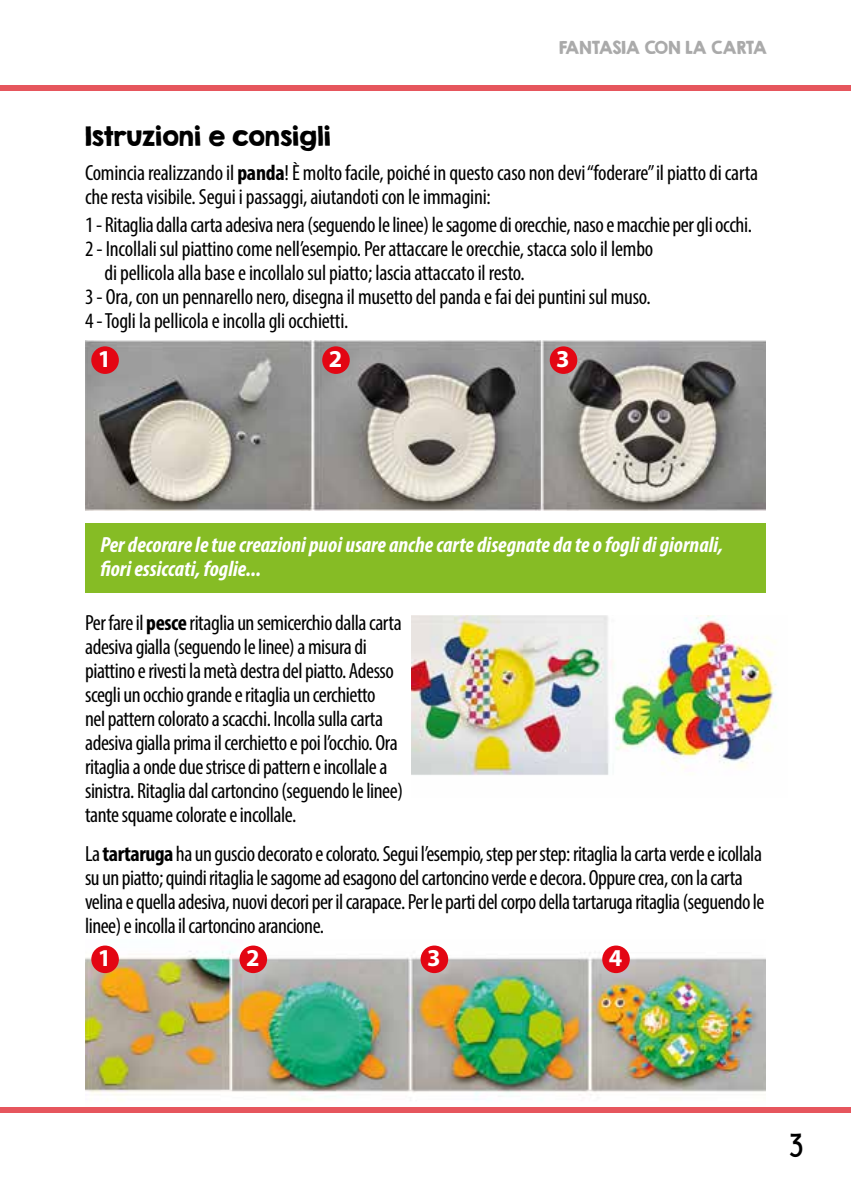
<style>
.page{position:relative;width:851px;height:1191px;background:#fff}
.page>*{position:absolute;margin:0;border:0;box-sizing:border-box;transform-origin:0 0}
.t1{font:700 24.4px "Myriad Pro";color:#fff}
.t2{font:24px "KG Second Chances Solid";color:#000}
.t3{font:24px "KG She Persisted";color:#000}
.t4{font:condensed 22px/24px "Myriad Pro";letter-spacing:-.02em;color:#000}
.t5{font:italic 700 condensed 22px/24px "Myriad Pro";color:#fff}
.t6{font:16px "KG Second Chances Solid";color:#aaa}
.s1{font-weight:700}
</style>
<div class="page">
<div style="left:85px;top:523px;width:680px;height:69px;background:#86bc25"></div>
<img style="left:411px;top:615px;width:365px;height:160px">
<img style="left:85px;top:341px;width:680px;height:170px">
<img style="left:85px;top:946px;width:680px;height:154px">
<div style="left:91px;top:346px;width:28px;height:28px;background:#e30613;border-radius:50%"></div>
<div style="left:91px;top:945px;width:28px;height:28px;background:#e30613;border-radius:50%"></div>
<div style="left:322px;top:346px;width:28px;height:28px;background:#e30613;border-radius:50%"></div>
<div style="left:239px;top:945px;width:28px;height:28px;background:#e30613;border-radius:50%"></div>
<div style="left:420px;top:945px;width:28px;height:28px;background:#e30613;border-radius:50%"></div>
<div style="left:602px;top:945px;width:27px;height:28px;background:#e30613;border-radius:50%"></div>
<div style="left:549px;top:346px;width:28px;height:28px;background:#e30613;border-radius:50%"></div>
<div style="left:0;top:85px;width:850px;height:5px;background:#e6565d"></div>
<div style="left:0;top:1107px;width:850px;height:5px;background:#e6565d"></div>
<p class="t2" style="left:85px;top:120px;width:247px">Istruzioni e consigli</p>
<p class="t6" style="left:559px;top:38px;width:209px">FANTASIA CON LA CARTA</p>
<p class="t4" style="left:85px;top:161px;width:674px">Comincia realizzando il <span class="s1">panda</span>! È molto facile, poiché in questo caso non devi “foderare” il piatto di carta che resta visibile. Segui i passaggi, aiutandoti con le immagini:</p>
<p class="t4" style="left:85px;top:213px;width:668px">1 - Ritaglia dalla carta adesiva nera (seguendo le linee) le sagome di orecchie, naso e macchie per gli occhi.</p>
<p class="t4" style="left:85px;top:237px;width:569px">2 - Incollali sul piattino come nell’esempio. Per attaccare le orecchie, stacca solo il lembo</p>
<p class="t4" style="left:104px;top:261px;width:421px">di pellicola alla base e incollalo sul piatto; lascia attaccato il resto.</p>
<p class="t4" style="left:85px;top:285px;width:567px">3 - Ora, con un pennarello nero, disegna il musetto del panda e fai dei puntini sul muso.</p>
<p class="t4" style="left:85px;top:309px;width:265px">4 - Togli la pellicola e incolla gli occhietti.</p>
<p class="t1" style="left:98px;top:343px;width:15px">1</p>
<p class="t1" style="left:328px;top:343px;width:15px">2</p>
<p class="t1" style="left:556px;top:343px;width:15px">3</p>
<p class="t5" style="left:100px;top:532px;width:624px">Per decorare le tue creazioni puoi usare anche carte disegnate da te o fogli di giornali, fiori essiccati, foglie...</p>
<p class="t4" style="left:85px;top:611px;width:319px">Per fare il <span class="s1">pesce</span> ritaglia un semicerchio dalla carta adesiva gialla (seguendo le linee) a misura di piattino e rivesti la metà destra del piatto. Adesso scegli un occhio grande e ritaglia un cerchietto<br>nel pattern colorato a scacchi. Incolla sulla carta adesiva gialla prima il cerchietto e poi l’occhio. Ora ritaglia a onde due strisce di pattern e incollale a sinistra. Ritaglia dal cartoncino (seguendo le linee) tante squame colorate e incollale.</p>
<p class="t4" style="left:85px;top:841px;width:681px">La <span class="s1">tartaruga</span> ha un guscio decorato e colorato. Segui l’esempio, step per step: ritaglia la carta verde e icollala su un piatto; quindi ritaglia le sagome ad esagono del cartoncino verde e decora. Oppure crea, con la carta velina e quella adesiva, nuovi decori per il carapace. Per le parti del corpo della tartaruga ritaglia (seguendo le linee) e incolla il cartoncino arancione.</p>
<p class="t1" style="left:98px;top:942px;width:15px">1</p>
<p class="t1" style="left:246px;top:942px;width:15px">2</p>
<p class="t1" style="left:427px;top:942px;width:15px">3</p>
<p class="t1" style="left:608px;top:942px;width:15px">4</p>
<p class="t3" style="left:789px;top:1127px;width:15px">3</p>
</div>
